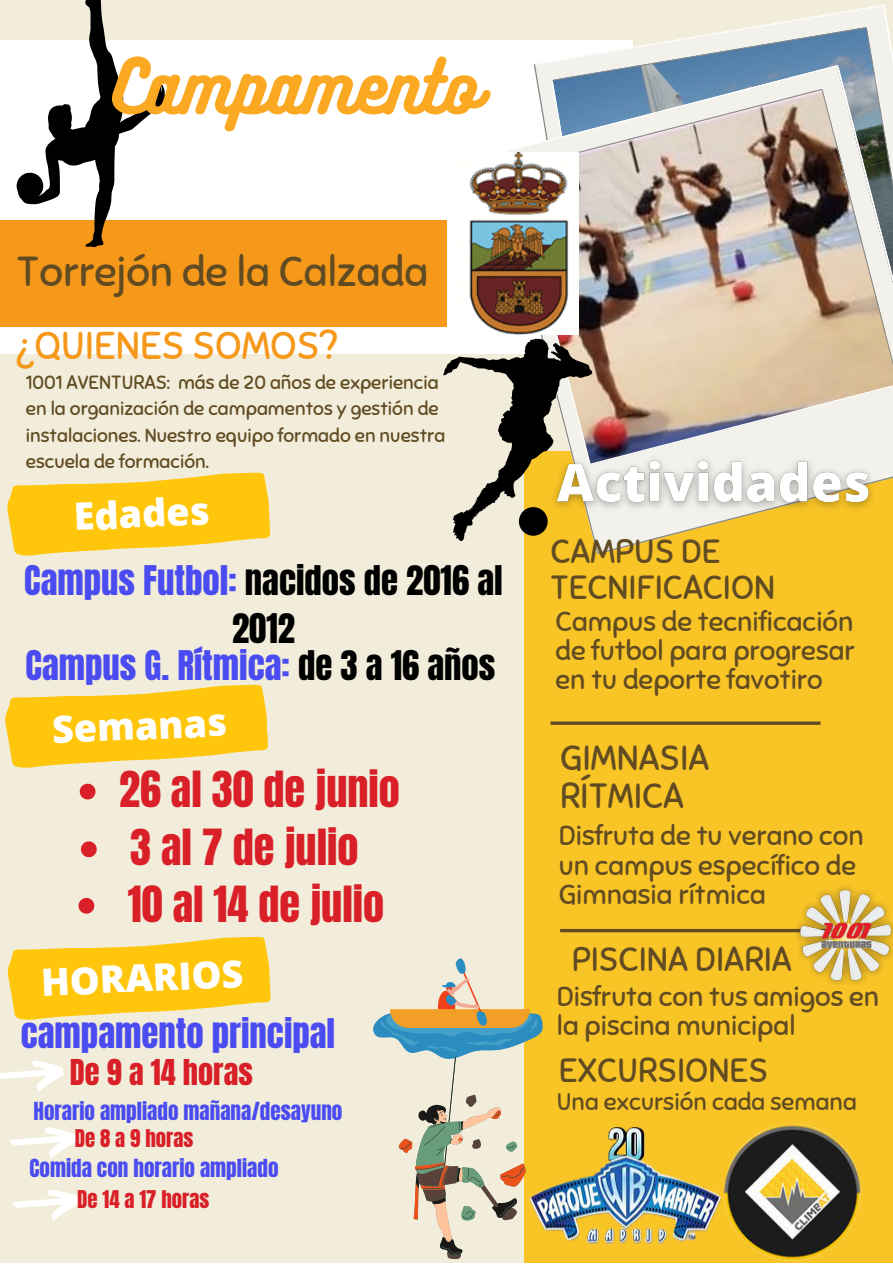
<style>
.page{position:relative;width:893px;height:1264px;background:#fff}
.page>*{position:absolute;margin:0;border:0;box-sizing:border-box;transform-origin:0 0}
.t1{font:66.9px "Bukhari Script";color:#fba923}
.t2{font:42.3px "Anton";color:#d91f27}
.t3{font:41.85px "Sniglet";color:#614b22}
.t4{font:38.7px "Sniglet";color:#f6981a}
.t5{font:800 37.65px "Open Sans";color:#fff}
.t6{font:34.95px/38px "Sniglet";color:#614b22}
.t7{font:34.8px "Anton";color:#4a4cf1}
.t8{font:34.8px/48.3px "Anton";color:#000;text-align:center}
.t9{font:33.6px "Sniglet";color:#614b22}
.t10{font:33.45px "Sniglet";color:#614b22}
.t11{font:30.3px "Anton";color:#d91f27}
.t12{font:27.6px/29.2px "Sniglet";color:#614b22}
.t13{font:24.15px "Sniglet";color:#614b22}
.t14{font:21.15px "Anton";color:#4a4cf1}
.t15{font:20.7px "Anton";color:#d91f27}
.t16{font:19.05px/26.2px "Sniglet";color:#614b22}
.s1{color:#4a4cf1}
.s2{color:#000}
</style>
<div class="page">
<div style="left:0;top:0;width:892px;height:1262px;background:#f1edda"></div>
<div style="left:0;top:40px;width:632px;height:313px;background:#fff"></div>
<div style="left:0;top:221px;width:446px;height:106px;background:#f6981a"></div>
<div style="left:524px;top:451px;width:368px;height:811px;background:#f8c426"></div>
<hr style="left:550px;top:721px;width:270px;height:3px;background:#614b22">
<svg style="left:560px;top:929px;width:234px;height:3px"></svg>
<svg style="left:12px;top:1189px;width:67px;height:31px"></svg>
<img style="left:794px;top:886px;width:98px;height:98px">
<svg style="left:17px;top:0;width:156px;height:247px"></svg>
<img style="left:443px;top:5px;width:449px;height:549px">
<div style="left:519px;top:507px;width:28px;height:28px;background:#000;border-radius:50%"></div>
<svg style="left:7px;top:936px;width:263px;height:83px"></svg>
<svg style="left:5px;top:684px;width:263px;height:84px"></svg>
<svg style="left:0;top:1061px;width:64px;height:30px"></svg>
<svg style="left:10px;top:1127px;width:67px;height:31px"></svg>
<svg style="left:7px;top:472px;width:263px;height:84px"></svg>
<img style="left:543px;top:1127px;width:175px;height:118px">
<img style="left:718px;top:1123px;width:143px;height:138px">
<svg style="left:373px;top:958px;width:170px;height:301px"></svg>
<img style="left:544px;top:435px;width:339px;height:97px">
<svg style="left:80px;top:783px;width:15px;height:16px"></svg>
<svg style="left:81px;top:841px;width:16px;height:16px"></svg>
<svg style="left:78px;top:897px;width:16px;height:16px"></svg>
<p class="t1" style="left:114px;top:43px;width:367px">Campamento</p>
<p class="t3" style="left:17px;top:246px;width:413px">Torrejón de la Calzada</p>
<p class="t4" style="left:17px;top:322px;width:322px">¿QUIENES SOMOS?</p>
<p class="t16" style="left:26px;top:369px;width:421px">1001 AVENTURAS: más de 20 años de experiencia en la organización de campamentos y gestión de instalaciones. Nuestro equipo formado en nuestra escuela de formación.</p>
<p class="t5" style="left:72px;top:490px;width:138px;rotate:-3deg">Edades</p>
<p class="t8" style="left:24px;top:556px;width:480px"><span class="s1">Campus Futbol:</span> nacidos de 2016 al<br>2012</p>
<p class="t7" style="left:26px;top:640px;width:471px">Campus G. Rítmica: <span class="s2">de 3 a 16 años</span></p>
<p class="t5" style="left:51px;top:704px;width:177px;rotate:-3deg">Semanas</p>
<p class="t2" style="left:119px;top:759px;width:282px">26 al 30 de junio</p>
<p class="t2" style="left:130px;top:816px;width:230px">3 al 7 de julio</p>
<p class="t2" style="left:128px;top:873px;width:258px">10 al 14 de julio</p>
<p class="t5" style="left:40px;top:956px;width:204px;rotate:-3deg">HORARIOS</p>
<p class="t7" style="left:21px;top:1008px;width:316px">campamento principal</p>
<p class="t11" style="left:70px;top:1050px;width:184px">De 9 a 14 horas</p>
<p class="t14" style="left:34px;top:1095px;width:310px">Horario ampliado mañana/desayuno</p>
<p class="t15" style="left:75px;top:1123px;width:120px">De 8 a 9 horas</p>
<p class="t14" style="left:29px;top:1152px;width:250px">Comida con horario ampliado</p>
<p class="t15" style="left:77px;top:1184px;width:133px">De 14 a 17 horas</p>
<p class="t10" style="left:550px;top:531px;width:171px">CAMPUS DE</p>
<p class="t10" style="left:550px;top:567px;width:226px">TECNIFICACION</p>
<p class="t12" style="left:555px;top:607px;width:301px;text-align:justify">Campus de tecnificación de futbol para progresar en tu deporte favotiro</p>
<p class="t6" style="left:560px;top:739px;width:151px">GIMNASIA<br>RÍTMICA</p>
<p class="t12" style="left:558px;top:821px;width:306px">Disfruta de tu verano con un campus específico de<br>Gimnasia rítmica</p>
<p class="t9" style="left:571px;top:939px;width:222px">PISCINA DIARIA</p>
<p class="t12" style="left:557px;top:981px;width:324px">Disfruta con tus amigos en la piscina municipal</p>
<p class="t9" style="left:558px;top:1049px;width:211px">EXCURSIONES</p>
<p class="t13" style="left:557px;top:1087px;width:301px">Una excursión cada semana</p>
</div>
